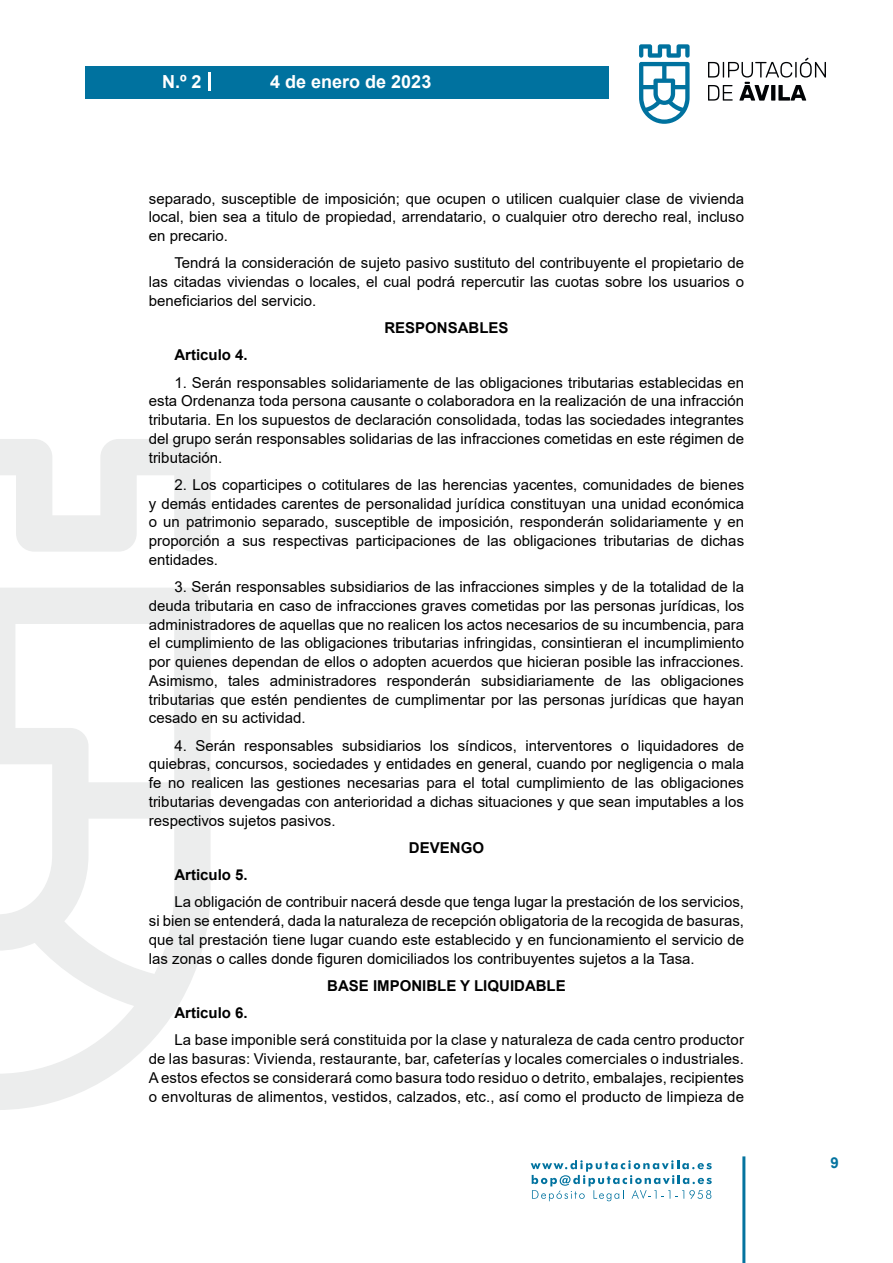
<style>
.page{position:relative;width:893px;height:1263px;background:#fff}
.page>*{position:absolute;margin:0;border:0;box-sizing:border-box;transform-origin:0 0}
.t1{font:700 18px "Arial";color:#fff}
.t2{font:15px/18.8px "Arial";color:#000;text-align:justify}
.t3{font:700 15px "Arial";color:#000}
.t4{font:700 15px "Arial";color:#04739f}
</style>
<div class="page">
<svg style="left:531px;top:1160px;width:181px;height:41px"></svg>
<div style="left:85px;top:66px;width:523px;height:33px;background:#00729f"></div>
<svg style="left:639px;top:44px;width:51px;height:80px"></svg>
<svg style="left:708px;top:58px;width:118px;height:43px"></svg>
<hr style="left:742px;top:1156px;width:3px;height:107px;background:#04739f">
<svg style="left:208px;top:72px;width:2px;height:18px"></svg>
<svg style="left:0;top:439px;width:211px;height:671px"></svg>
<p class="t1" style="left:162px;top:69px;width:41px">N.º 2</p>
<p class="t1" style="left:270px;top:69px;width:163px">4 de enero de 2023</p>
<p class="t2" style="left:149px;top:189px;width:597px">separado, susceptible de imposición; que ocupen o utilicen cualquier clase de vivienda local, bien sea a titulo de propiedad, arrendatario, o cualquier otro derecho real, incluso en precario.</p>
<p class="t2" style="left:149px;top:254px;width:597px;text-indent:26px">Tendrá la consideración de sujeto pasivo sustituto del contribuyente el propietario de las citadas viviendas o locales, el cual podrá repercutir las cuotas sobre los usuarios o beneficiarios del servicio.</p>
<p class="t3" style="left:384px;top:317px;width:126px">RESPONSABLES</p>
<p class="t3" style="left:174px;top:344px;width:75px">Articulo 4.</p>
<p class="t2" style="left:149px;top:373px;width:597px;text-indent:26px">1. Serán responsables solidariamente de las obligaciones tributarias establecidas en esta Ordenanza toda persona causante o colaboradora en la realización de una infracción tributaria. En los supuestos de declaración consolidada, todas las sociedades integrantes del grupo serán responsables solidarias de las infracciones cometidas en este régimen de tributación.</p>
<p class="t2" style="left:149px;top:475px;width:597px;text-indent:26px">2. Los coparticipes o cotitulares de las herencias yacentes, comunidades de bienes y demás entidades carentes de personalidad jurídica constituyan una unidad económica o un patrimonio separado, susceptible de imposición, responderán solidariamente y en proporción a sus respectivas participaciones de las obligaciones tributarias de dichas entidades.</p>
<p class="t2" style="left:149px;top:577px;width:597px;text-indent:26px">3. Serán responsables subsidiarios de las infracciones simples y de la totalidad de la deuda tributaria en caso de infracciones graves cometidas por las personas jurídicas, los administradores de aquellas que no realicen los actos necesarios de su incumbencia, para el cumplimiento de las obligaciones tributarias infringidas, consintieran el incumplimiento por quienes dependan de ellos o adopten acuerdos que hicieran posible las infracciones.<br>Asimismo, tales administradores responderán subsidiariamente de las obligaciones tributarias que estén pendientes de cumplimentar por las personas jurídicas que hayan cesado en su actividad.</p>
<p class="t2" style="left:149px;top:736px;width:597px;text-indent:26px">4. Serán responsables subsidiarios los síndicos, interventores o liquidadores de quiebras, concursos, sociedades y entidades en general, cuando por negligencia o mala fe no realicen las gestiones necesarias para el total cumplimiento de las obligaciones tributarias devengadas con anterioridad a dichas situaciones y que sean imputables a los respectivos sujetos pasivos.</p>
<p class="t3" style="left:409px;top:837px;width:77px">DEVENGO</p>
<p class="t3" style="left:174px;top:864px;width:75px">Articulo 5.</p>
<p class="t2" style="left:149px;top:893px;width:597px;text-indent:26px">La obligación de contribuir nacerá desde que tenga lugar la prestación de los servicios, si bien se entenderá, dada la naturaleza de recepción obligatoria de la recogida de basuras, que tal prestación tiene lugar cuando este establecido y en funcionamiento el servicio de las zonas o calles donde figuren domiciliados los contribuyentes sujetos a la Tasa.</p>
<p class="t3" style="left:327px;top:975px;width:240px">BASE IMPONIBLE Y LIQUIDABLE</p>
<p class="t3" style="left:174px;top:1002px;width:75px">Articulo 6.</p>
<p class="t2" style="left:149px;top:1031px;width:597px;text-indent:26px">La base imponible será constituida por la clase y naturaleza de cada centro productor de las basuras: Vivienda, restaurante, bar, cafeterías y locales comerciales o industriales.<br>A estos efectos se considerará como basura todo residuo o detrito, embalajes, recipientes o envolturas de alimentos, vestidos, calzados, etc., así como el producto de limpieza de</p>
<p class="t4" style="left:831px;top:1152px;width:10px">9</p>
</div>
